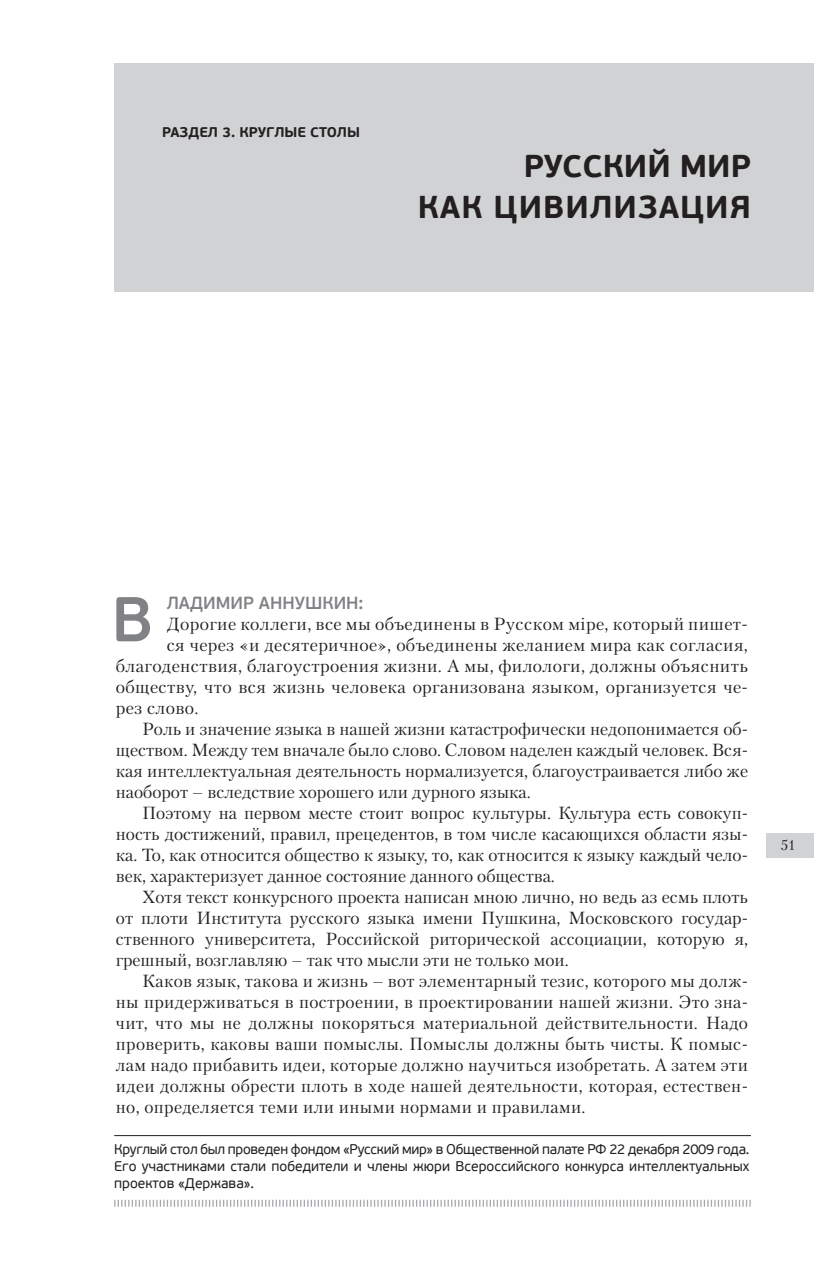
<style>
.page{position:relative;width:814px;height:1270px;background:#fff}
.page>*{position:absolute;margin:0;border:0;box-sizing:border-box;transform-origin:0 0}
.t1{font:600 63px "PF Beau Sans Pro";color:#808285}
.t2{font:700 31.5px/40.2px "PF Beau Sans Pro";letter-spacing:.03em;color:#231f20;text-align:right}
.t3{font:17.5px "Petersburg C";color:#231f20}
.t4{font:17.5px "Petersburg C";letter-spacing:.02em;color:#231f20}
.t5{font:600 17.5px "PF Beau Sans Pro";color:#808285}
.t6{font:14px/16.8px "PF Beau Sans Pro";color:#231f20;text-align:justify}
.t7{font:700 14px "PF Beau Sans Pro";color:#231f20}
.t8{font:14px "Petersburg C";color:#231f20}
</style>
<div class="page">
<div style="left:766px;top:833px;width:48px;height:25px;background:#d1d2d4"></div>
<svg style="left:114px;top:1200px;width:636px;height:7px"></svg>
<div style="left:114px;top:63px;width:700px;height:228px;background:#d1d2d4"></div>
<hr style="left:114px;top:1135px;width:637px;height:1px;background:#231f20">
<p class="t7" style="left:162px;top:123px;width:199px">РАЗДЕЛ 3. КРУГЛЫЕ СТОЛЫ</p>
<h2 class="t2" style="left:417px;top:147px;width:335px">РУССКИЙ МИР<br>КАК ЦИВИЛИЗАЦИЯ</h2>
<h1 class="t1" style="left:112px;top:582px;width:43px">В</h1>
<p class="t5" style="left:167px;top:593px;width:198px">ЛАДИМИР АННУШКИН:</p>
<p class="t4" style="left:167px;top:613px;width:583px">Дорогие коллеги, все мы объединены в Русском мiре, который пишет-</p>
<p class="t4" style="left:167px;top:634px;width:583px">ся через «и десятеричное», объединены желанием мира как согласия,</p>
<p class="t4" style="left:116px;top:655px;width:633px">благоденствия, благоустроения жизни. А мы, филологи, должны объяснить</p>
<p class="t4" style="left:116px;top:676px;width:633px">обществу, что вся жизнь человека организована языком, организуется че-</p>
<p class="t4" style="left:116px;top:697px;width:84px">рез слово.</p>
<p class="t3" style="left:142px;top:718px;width:607px">Роль и значение языка в нашей жизни катастрофически недопонимается об-</p>
<p class="t3" style="left:116px;top:739px;width:633px">ществом. Между тем вначале было слово. Словом наделен каждый человек. Вся-</p>
<p class="t3" style="left:116px;top:760px;width:633px">кая интеллектуальная деятельность нормализуется, благоустраивается либо же</p>
<p class="t3" style="left:116px;top:781px;width:416px">наоборот – вследствие хорошего или дурного языка.</p>
<p class="t3" style="left:142px;top:802px;width:607px">Поэтому на первом месте стоит вопрос культуры. Культура есть совокуп-</p>
<p class="t3" style="left:116px;top:823px;width:633px">ность достижений, правил, прецедентов, в том числе касающихся области язы-</p>
<p class="t3" style="left:116px;top:844px;width:633px">ка. То, как относится общество к языку, то, как относится к языку каждый чело-</p>
<p class="t3" style="left:116px;top:865px;width:440px">век, характеризует данное состояние данного общества.</p>
<p class="t3" style="left:142px;top:886px;width:607px">Хотя текст конкурсного проекта написан мною лично, но ведь аз есмь плоть</p>
<p class="t3" style="left:116px;top:907px;width:633px">от плоти Института русского языка имени Пушкина, Московского государ-</p>
<p class="t3" style="left:116px;top:928px;width:633px">ственного университета, Российской риторической ассоциации, которую я,</p>
<p class="t3" style="left:116px;top:949px;width:454px">грешный, возглавляю – так что мысли эти не только мои.</p>
<p class="t4" style="left:142px;top:970px;width:607px">Каков язык, такова и жизнь – вот элементарный тезис, которого мы долж-</p>
<p class="t4" style="left:116px;top:991px;width:633px">ны придерживаться в построении, в проектировании нашей жизни. Это зна-</p>
<p class="t4" style="left:116px;top:1012px;width:633px">чит, что мы не должны покоряться материальной действительности. Надо</p>
<p class="t4" style="left:116px;top:1033px;width:633px">проверить, каковы ваши помыслы. Помыслы должны быть чисты. К помыс-</p>
<p class="t4" style="left:116px;top:1054px;width:633px">лам надо прибавить идеи, которые должно научиться изобретать. А затем эти</p>
<p class="t4" style="left:116px;top:1075px;width:633px">идеи должны обрести плоть в ходе нашей деятельности, которая, естествен-</p>
<p class="t4" style="left:116px;top:1096px;width:471px">но, определяется теми или иными нормами и правилами.</p>
<p class="t6" style="left:114px;top:1141px;width:636px">Круглый стол был проведен фондом «Русский мир» в Общественной палате РФ 22 декабря 2009 года.<br>Его участниками стали победители и члены жюри Всероссийского конкурса интеллектуальных проектов «Держава».</p>
<p class="t8" style="left:780px;top:837px;width:16px">51</p>
</div>
